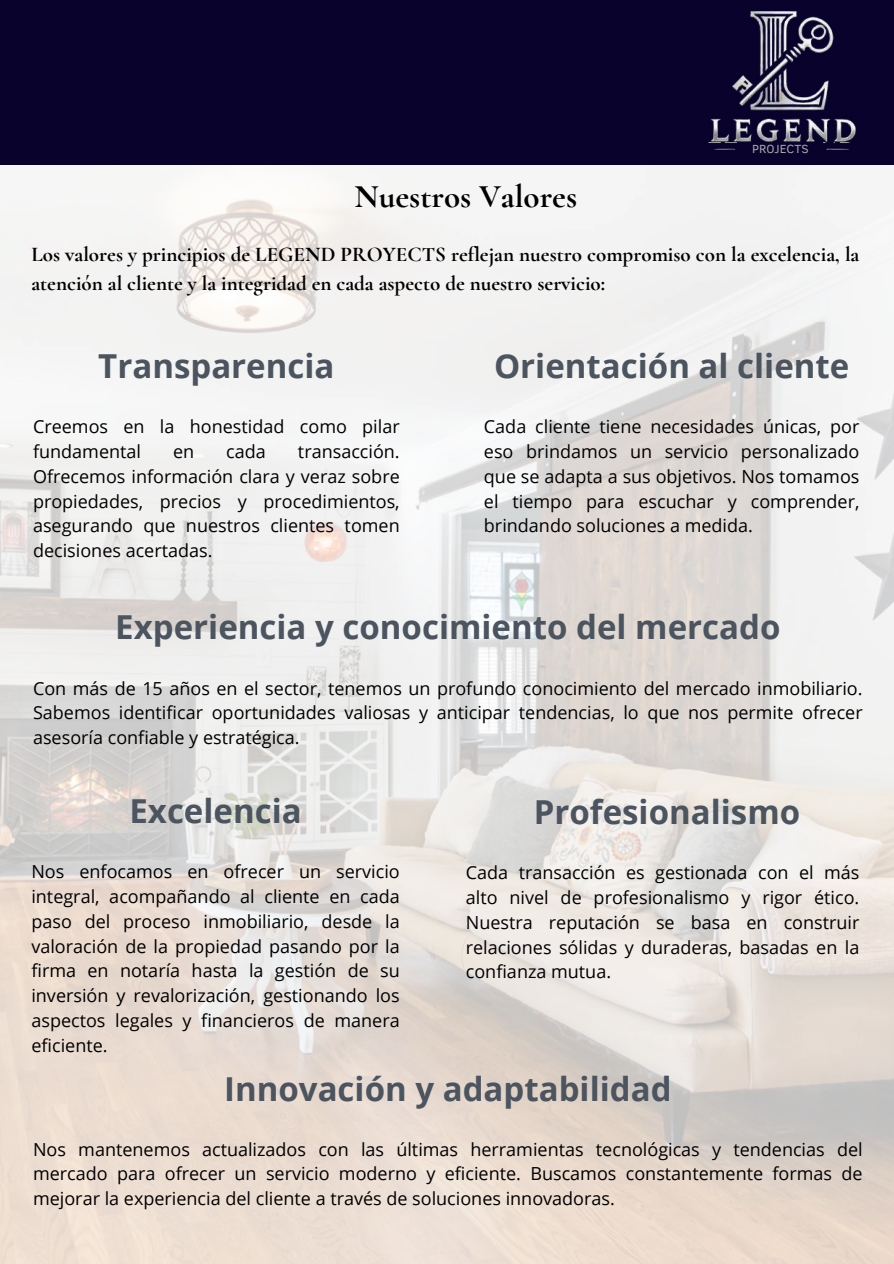
<style>
.page{position:relative;width:894px;height:1264px;background:#fff}
.page>*{position:absolute;margin:0;border:0;box-sizing:border-box;transform-origin:0 0}
.t1{font:700 33px "Open Sans";color:#4b545f}
.t2{font:700 33px "Cormorant Garamond";color:#000}
.t3{font:700 21px/29.2px "Cormorant Garamond";color:#000}
.t4{font:18px/24.8px "Open Sans";color:#000;text-align:justify}
.t5{font:12.15px "Clear Sans";color:#a4a8a8}
</style>
<div class="page">
<img style="left:0;top:165px;width:893px;height:1098px">
<div style="left:0;top:0;width:893px;height:165px;background:#09022c"></div>
<img style="left:708px;top:11px;width:148px;height:132px">
<img style="left:823px;top:143px;width:46px;height:26px">
<img style="left:693px;top:148px;width:44px;height:21px">
<h1 class="t2" style="left:354px;top:176px;width:224px">Nuestros Valores</h1>
<p class="t5" style="left:752px;top:139px;width:58px">PROJECTS</p>
<p class="t3" style="left:31px;top:240px;width:829px">Los valores y principios de LEGEND PROYECTS reflejan nuestro compromiso con la excelencia, la atención al cliente y la integridad en cada aspecto de nuestro servicio:</p>
<h1 class="t1" style="left:98px;top:343px;width:238px">Transparencia</h1>
<p class="t4" style="left:33px;top:414px;width:368px">Creemos en la honestidad como pilar fundamental</p>
<p class="t4" style="left:33px;top:439px;width:368px;text-indent:265px">transacción.<br>Ofrecemos información clara y veraz sobre propiedades, precios y procedimientos, asegurando que nuestros clientes tomen decisiones acertadas.</p>
<p class="t4" style="left:173px;top:439px;width:23px">en</p>
<p class="t4" style="left:226px;top:439px;width:41px">cada</p>
<h1 class="t1" style="left:494px;top:343px;width:357px">Orientación al cliente</h1>
<p class="t4" style="left:484px;top:414px;width:377px">Cada cliente tiene necesidades únicas, por eso brindamos un servicio personalizado que se adapta a sus objetivos. Nos tomamos el tiempo para escuchar y comprender, brindando soluciones a medida.</p>
<h1 class="t1" style="left:115px;top:604px;width:666px">Experiencia y conocimiento del mercado</h1>
<p class="t4" style="left:33px;top:675px;width:830px">Con más de 15 años en el sector, tenemos un profundo conocimiento del mercado inmobiliario.<br>Sabemos identificar oportunidades valiosas y anticipar tendencias, lo que nos permite ofrecer asesoría confiable y estratégica.</p>
<h1 class="t1" style="left:129px;top:787px;width:174px">Excelencia</h1>
<p class="t4" style="left:31px;top:858px;width:370px">Nos enfocamos en ofrecer un servicio integral, acompañando al cliente en cada paso del proceso inmobiliario, desde la valoración de la propiedad pasando por la firma en notaría hasta la gestión de su inversión y revalorización, gestionando los aspectos legales y financieros de manera eficiente.</p>
<h1 class="t1" style="left:533px;top:789px;width:268px">Profesionalismo</h1>
<p class="t4" style="left:465px;top:860px;width:395px">Cada transacción es gestionada con el más alto nivel de profesionalismo y rigor ético.<br>Nuestra reputación se basa en construir relaciones sólidas y duraderas, basadas en la confianza mutua.</p>
<h1 class="t1" style="left:224px;top:1065px;width:449px">Innovación y adaptabilidad</h1>
<p class="t4" style="left:33px;top:1136px;width:830px">Nos mantenemos actualizados con las últimas herramientas tecnológicas y tendencias del mercado para ofrecer un servicio moderno y eficiente. Buscamos constantemente formas de mejorar la experiencia del cliente a través de soluciones innovadoras.</p>
</div>
